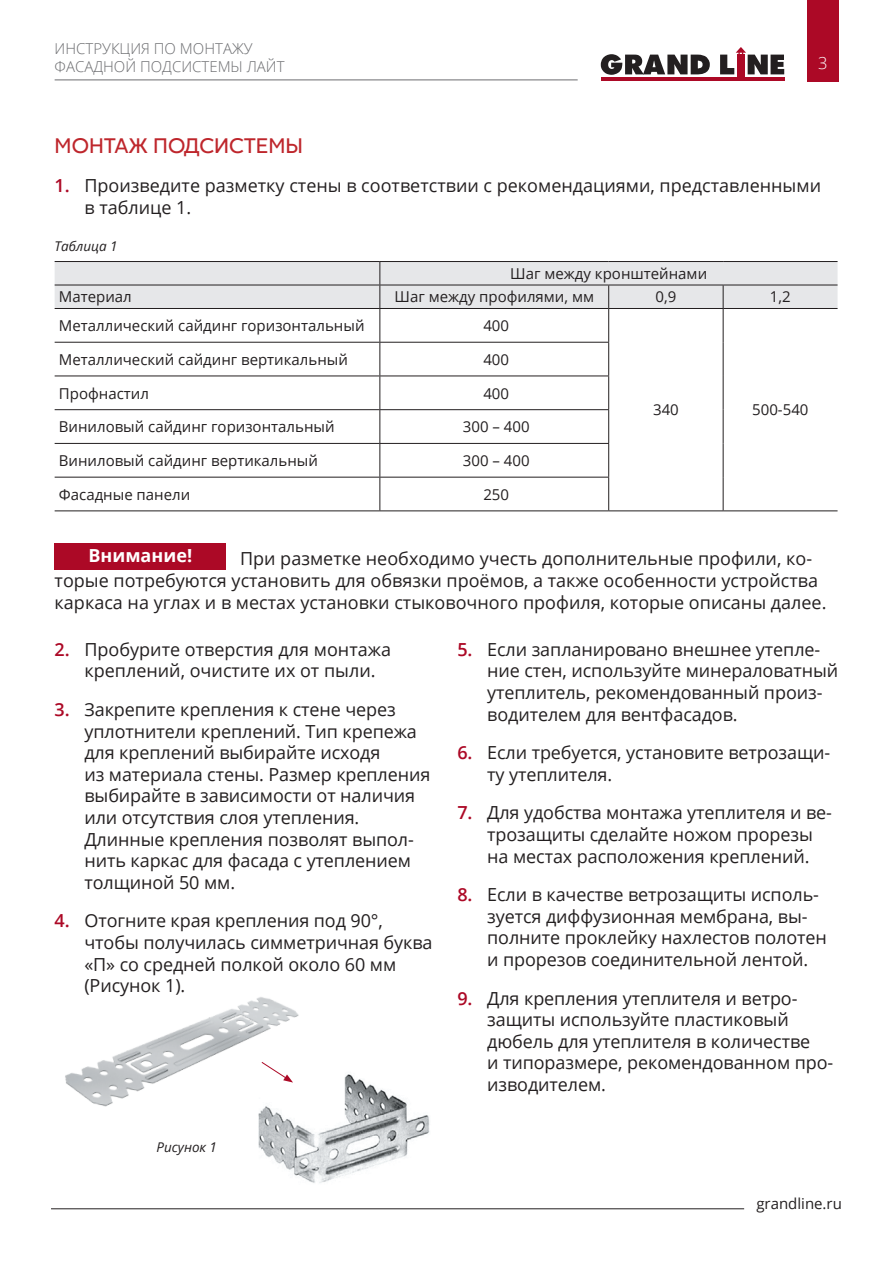
<style>
.page{position:relative;width:893px;height:1263px;background:#fff}
.page>*{position:absolute;margin:0;border:0;box-sizing:border-box;transform-origin:0 0}
.t1{font:21px "Red Ring";color:#be262c}
.t2{font:18px/21.6px "Open Sans";letter-spacing:-.005em;color:#231f20}
.t3{font:700 18px "Open Sans";color:#fff}
.t4{font:300 16.5px "Open Sans";color:#fff}
.t5{font:15px "Open Sans";color:#231f20}
.t6{font:300 15px/18px "Open Sans";color:#6c6d70}
.t7{font:italic 13.35px "Open Sans";color:#231f20}
.s1{font-weight:600;color:#ac0926}
</style>
<div class="page">
<div style="left:807px;top:0;width:31px;height:81px;background:#ac0926"></div>
<div style="left:737px;top:55px;width:7px;height:24px;background:#ac0926"></div>
<hr style="left:601px;top:77px;width:183px;height:3px;background:#ac0926">
<svg style="left:601px;top:54px;width:109px;height:21px"></svg>
<svg style="left:720px;top:47px;width:64px;height:27px"></svg>
<hr style="left:55px;top:80px;width:523px;height:1px;background:#6c6d70">
<hr style="left:51px;top:1208px;width:693px;height:1px;background:#231f20">
<hr style="left:55px;top:308px;width:325px;height:1px;background:#231f20">
<hr style="left:380px;top:308px;width:229px;height:1px;background:#231f20">
<hr style="left:379px;top:309px;width:1px;height:33px;background:#231f20">
<hr style="left:609px;top:308px;width:114px;height:1px;background:#231f20">
<hr style="left:723px;top:308px;width:114px;height:1px;background:#231f20">
<hr style="left:55px;top:342px;width:325px;height:1px;background:#231f20">
<hr style="left:380px;top:342px;width:229px;height:1px;background:#231f20">
<hr style="left:379px;top:343px;width:1px;height:33px;background:#231f20">
<hr style="left:55px;top:376px;width:325px;height:1px;background:#231f20">
<hr style="left:380px;top:376px;width:229px;height:1px;background:#231f20">
<hr style="left:379px;top:376px;width:1px;height:33px;background:#231f20">
<hr style="left:55px;top:409px;width:325px;height:1px;background:#231f20">
<hr style="left:380px;top:409px;width:229px;height:1px;background:#231f20">
<hr style="left:379px;top:410px;width:1px;height:33px;background:#231f20">
<hr style="left:55px;top:443px;width:325px;height:1px;background:#231f20">
<hr style="left:380px;top:443px;width:229px;height:1px;background:#231f20">
<hr style="left:379px;top:444px;width:1px;height:33px;background:#231f20">
<hr style="left:55px;top:477px;width:325px;height:1px;background:#231f20">
<hr style="left:380px;top:477px;width:229px;height:1px;background:#231f20">
<hr style="left:379px;top:477px;width:1px;height:33px;background:#231f20">
<hr style="left:55px;top:510px;width:325px;height:1px;background:#231f20">
<hr style="left:380px;top:510px;width:229px;height:1px;background:#231f20">
<hr style="left:609px;top:510px;width:114px;height:1px;background:#231f20">
<hr style="left:723px;top:510px;width:114px;height:1px;background:#231f20">
<div style="left:55px;top:261px;width:782px;height:47px;background:#e6e7e9"></div>
<hr style="left:608px;top:309px;width:1px;height:33px;background:#231f20">
<hr style="left:723px;top:309px;width:1px;height:33px;background:#231f20">
<hr style="left:608px;top:343px;width:1px;height:33px;background:#231f20">
<hr style="left:723px;top:342px;width:1px;height:34px;background:#231f20">
<hr style="left:608px;top:376px;width:1px;height:33px;background:#231f20">
<hr style="left:723px;top:376px;width:1px;height:34px;background:#231f20">
<hr style="left:608px;top:410px;width:1px;height:33px;background:#231f20">
<hr style="left:723px;top:410px;width:1px;height:33px;background:#231f20">
<hr style="left:608px;top:444px;width:1px;height:33px;background:#231f20">
<hr style="left:723px;top:443px;width:1px;height:34px;background:#231f20">
<hr style="left:608px;top:477px;width:1px;height:33px;background:#231f20">
<hr style="left:723px;top:477px;width:1px;height:33px;background:#231f20">
<div style="left:55px;top:543px;width:171px;height:27px;background:#ac0926"></div>
<img style="left:65px;top:997px;width:234px;height:110px">
<img style="left:240px;top:1062px;width:190px;height:121px">
<svg style="left:261px;top:1061px;width:32px;height:21px"></svg>
<p class="t6" style="left:55px;top:39px;width:232px">ИНСТРУКЦИЯ ПО МОНТАЖУ<br>ФАСАДНОЙ ПОДСИСТЕМЫ ЛАЙТ</p>
<p class="t4" style="left:818px;top:52px;width:11px">3</p>
<p class="t1" style="left:55px;top:133px;width:250px">МОНТАЖ ПОДСИСТЕМЫ</p>
<p class="t2" style="left:84px;top:174px;width:738px;text-indent:-30px"><span class="s1">1.</span> Произведите разметку стены в соответствии с рекомендациями, представленными в таблице 1.</p>
<p class="t7" style="left:55px;top:237px;width:64px">Таблица 1</p>
<p class="t5" style="left:510px;top:263px;width:198px">Шаг между кронштейнами</p>
<p class="t5" style="left:59px;top:287px;width:74px">Материал</p>
<p class="t5" style="left:395px;top:287px;width:201px">Шаг между профилями, мм</p>
<p class="t5" style="left:655px;top:287px;width:22px">0,9</p>
<p class="t5" style="left:770px;top:287px;width:22px">1,2</p>
<p class="t5" style="left:59px;top:315px;width:307px">Металлический сайдинг горизонтальный</p>
<p class="t5" style="left:483px;top:315px;width:27px">400</p>
<p class="t5" style="left:59px;top:349px;width:291px">Металлический сайдинг вертикальный</p>
<p class="t5" style="left:483px;top:349px;width:27px">400</p>
<p class="t5" style="left:59px;top:383px;width:91px">Профнастил</p>
<p class="t5" style="left:483px;top:383px;width:27px">400</p>
<p class="t5" style="left:59px;top:417px;width:277px">Виниловый сайдинг горизонтальный</p>
<p class="t5" style="left:463px;top:417px;width:68px">300 – 400</p>
<p class="t5" style="left:59px;top:450px;width:261px">Виниловый сайдинг вертикальный</p>
<p class="t5" style="left:463px;top:450px;width:68px">300 – 400</p>
<p class="t5" style="left:59px;top:484px;width:133px">Фасадные панели</p>
<p class="t5" style="left:483px;top:484px;width:27px">250</p>
<p class="t5" style="left:653px;top:400px;width:27px">340</p>
<p class="t5" style="left:752px;top:400px;width:58px">500-540</p>
<p class="t3" style="left:88px;top:542px;width:105px">Внимание!</p>
<p class="t2" style="left:55px;top:548px;width:773px;text-indent:185px">При разметке необходимо учесть дополнительные профили, ко&shy;торые потребуются установить для обвязки проёмов, а также особенности устройства каркаса на углах и в местах установки стыковочного профиля, которые описаны далее.</p>
<p class="t2" style="left:84px;top:638px;width:308px;text-indent:-30px"><span class="s1">2.</span> Пробурите отверстия для монтажа креплений, очистите их от пыли.</p>
<p class="t2" style="left:84px;top:698px;width:348px;text-indent:-30px"><span class="s1">3.</span> Закрепите крепления к стене через уплотнители креплений. Тип крепежа для креплений выбирайте исходя<br>из материала стены. Размер крепления выбирайте в зависимости от наличия или отсутствия слоя утепления.<br>Длинные крепления позволят выпол&shy;нить каркас для фасада с утеплением толщиной 50 мм.</p>
<p class="t2" style="left:84px;top:909px;width:350px;text-indent:-30px"><span class="s1">4.</span> Отогните края крепления под 90°, чтобы получилась симметричная буква «П» со средней полкой около 60 мм (Рисунок 1).</p>
<p class="t2" style="left:487px;top:638px;width:353px;text-indent:-30px"><span class="s1">5.</span> Если запланировано внешнее утепле&shy;ние стен, используйте минераловатный утеплитель, рекомендованный произ&shy;водителем для вентфасадов.</p>
<p class="t2" style="left:487px;top:741px;width:345px;text-indent:-30px"><span class="s1">6.</span> Если требуется, установите ветрозащи&shy;ту утеплителя.</p>
<p class="t2" style="left:457px;top:801px;width:376px;text-align:center"><span class="s1">7.</span> Для удобства монтажа утеплителя и ве&shy;трозащиты сделайте ножом прорезы<br>на местах расположения креплений.</p>
<p class="t2" style="left:487px;top:883px;width:341px;text-indent:-30px"><span class="s1">8.</span> Если в качестве ветрозащиты исполь&shy;зуется диффузионная мембрана, вы&shy;полните проклейку нахлестов полотен и прорезов соединительной лентой.</p>
<p class="t2" style="left:487px;top:987px;width:348px;text-indent:-30px"><span class="s1">9.</span> Для крепления утеплителя и ветро&shy;защиты используйте пластиковый дюбель для утеплителя в количестве<br>и типоразмере, рекомендованном про&shy;изводителем.</p>
<p class="t7" style="left:156px;top:1138px;width:62px">Рисунок 1</p>
<p class="t5" style="left:756px;top:1193px;width:87px">grandline.ru</p>
</div>
